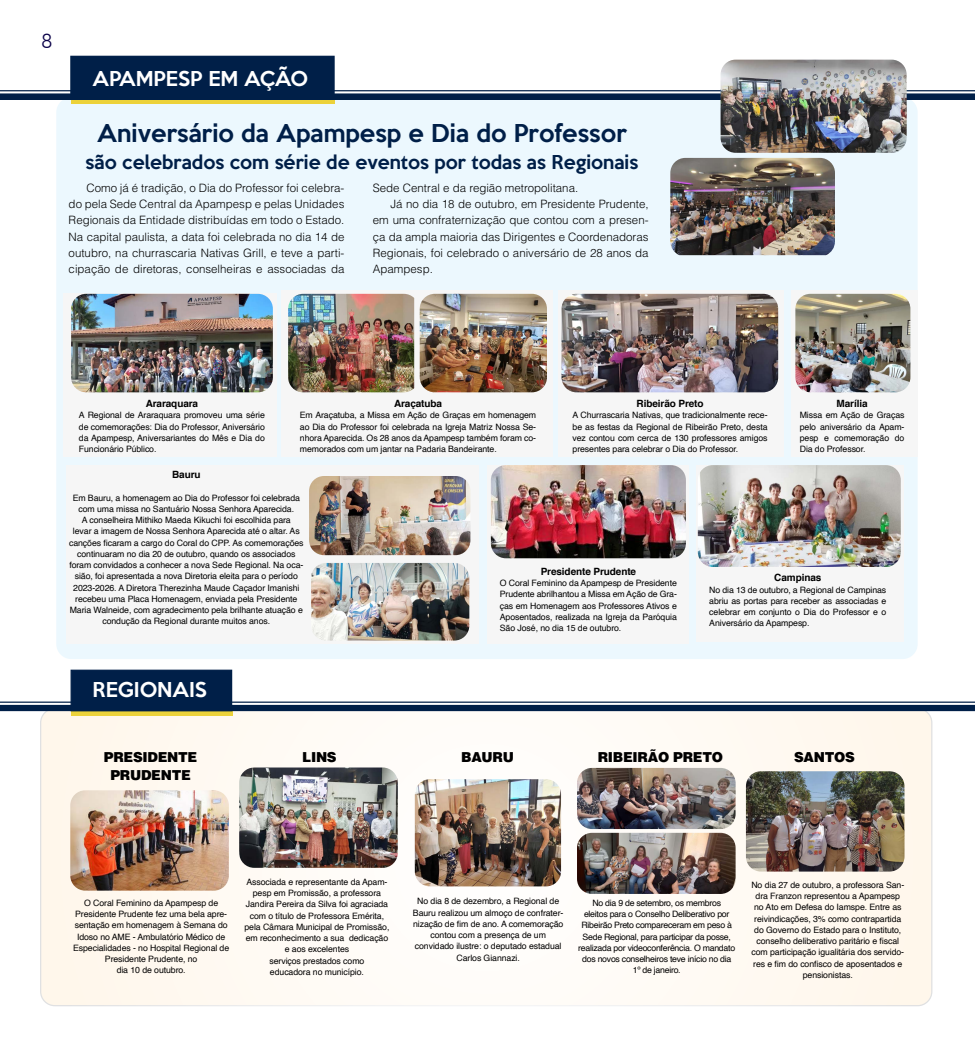
<style>
.page{position:relative;width:975px;height:1063px;background:#fff}
.page>*{position:absolute;margin:0;border:0;box-sizing:border-box;transform-origin:0 0}
.t1{font:500 22.5px "Keep Calm";color:#001f48}
.t2{font:300 20px "Futura BT";color:#0a0048}
.t3{font:500 18.75px "Keep Calm";color:#fff}
.t4{font:500 17.5px "Keep Calm";color:#001f48}
.t5{font:900 13.75px/17.8px "Helvetica";letter-spacing:-.02em;color:#000;text-align:center}
.t6{font:300 11.5px/16.2px "Helvetica";color:#000;text-align:justify}
.t7{font:700 10px "Helvetica";letter-spacing:-.01em;color:#000}
.t8{font:8.75px/11.2px "Helvetica";letter-spacing:-.01em;color:#000;text-align:justify}
.t9{font:8.75px/11.2px "Helvetica";letter-spacing:-.03em;color:#000;text-align:center}
</style>
<div class="page">
<div style="left:56px;top:97px;width:861px;height:562px;background:#ecf8fe;border-radius:15px"></div>
<div style="left:791px;top:290px;width:125px;height:167px;background:#f6f6f6"></div>
<div style="left:558px;top:290px;width:225px;height:167px;background:#f6f6f6"></div>
<div style="left:696px;top:465px;width:207px;height:176px;background:#f6f6f6"></div>
<div style="left:487px;top:465px;width:201px;height:178px;background:#f6f6f6"></div>
<div style="left:281px;top:290px;width:272px;height:167px;background:#f6f6f6"></div>
<div style="left:66px;top:465px;width:412px;height:178px;background:#f6f6f6"></div>
<div style="left:64px;top:294px;width:213px;height:163px;background:#f6f6f6"></div>
<div style="left:41px;top:709px;width:890px;height:297px;background:#fffaf3;border-radius:14px"></div>
<svg style="left:71px;top:711px;width:161px;height:4px"></svg>
<div style="left:71px;top:670px;width:161px;height:41px;background:#001f48"></div>
<div style="left:71px;top:97px;width:263px;height:7px;background:#ecd23a"></div>
<hr style="left:0;top:90px;width:974px;height:1px;background:#001f48">
<svg style="left:0;top:93px;width:974px;height:7px;background:#0d2a51"></svg>
<div style="left:70px;top:56px;width:264px;height:41px;background:#001f48"></div>
<hr style="left:0;top:702px;width:974px;height:1px;background:#001f48">
<div style="left:0;top:705px;width:974px;height:6px;background:#001f48"></div>
<img style="left:70px;top:790px;width:159px;height:101px">
<img style="left:239px;top:768px;width:159px;height:100px">
<img style="left:415px;top:779px;width:146px;height:107px">
<img style="left:577px;top:768px;width:158px;height:61px">
<img style="left:745px;top:771px;width:159px;height:101px">
<img style="left:577px;top:833px;width:158px;height:61px">
<img style="left:309px;top:476px;width:161px;height:79px">
<img style="left:311px;top:563px;width:158px;height:78px">
<img style="left:71px;top:294px;width:202px;height:98px">
<img style="left:720px;top:60px;width:186px;height:93px">
<img style="left:491px;top:465px;width:195px;height:93px">
<img style="left:697px;top:465px;width:203px;height:102px">
<img style="left:670px;top:158px;width:164px;height:97px">
<img style="left:288px;top:294px;width:126px;height:98px">
<img style="left:419px;top:294px;width:128px;height:98px">
<img style="left:561px;top:294px;width:217px;height:98px">
<img style="left:795px;top:294px;width:115px;height:98px">
<h2 class="t2" style="left:41px;top:29px;width:13px">8</h2>
<h3 class="t3" style="left:92px;top:62px;width:217px">APAMPESP EM AÇÃO</h3>
<h1 class="t1" style="left:97px;top:113px;width:531px">Aniversário da Apampesp e Dia do Professor</h1>
<h3 class="t4" style="left:86px;top:147px;width:554px">são celebrados com série de eventos por todas as Regionais</h3>
<p class="t6" style="left:69px;top:179px;width:277px;text-indent:18px">Como já é tradição, o Dia do Professor foi celebra&shy;do pela Sede Central da Apampesp e pelas Unidades Regionais da Entidade distribuídas em todo o Estado.<br>Na capital paulista, a data foi celebrada no dia 14 de outubro, na churrascaria Nativas Grill, e teve a parti&shy;cipação de diretoras, conselheiras e associadas da</p>
<h3 class="t6" style="left:373px;top:179px;width:207px">Sede Central e da região metropolitana.</h3>
<h3 class="t6" style="left:390px;top:196px;width:259px">Já no dia 18 de outubro, em Presidente Prudente,</h3>
<h3 class="t6" style="left:373px;top:212px;width:277px">em uma confraternização que contou com a presen-</h3>
<h3 class="t6" style="left:373px;top:228px;width:277px">ça da ampla maioria das Dirigentes e Coordenadoras</h3>
<h3 class="t6" style="left:373px;top:244px;width:277px">Regionais, foi celebrado o aniversário de 28 anos da</h3>
<h3 class="t6" style="left:373px;top:261px;width:62px">Apampesp.</h3>
<p class="t7" style="left:146px;top:397px;width:54px">Araraquara</p>
<p class="t8" style="left:79px;top:410px;width:187px">A Regional de Araraquara promoveu uma série de comemorações: Dia do Professor, Aniversário da Apampesp, Aniversariantes do Mês e Dia do Funcionário Público.</p>
<p class="t7" style="left:394px;top:397px;width:50px">Araçatuba</p>
<p class="t8" style="left:300px;top:410px;width:238px">Em Araçatuba, a Missa em Ação de Graças em homenagem ao Dia do Professor foi celebrada na Igreja Matriz Nossa Se&shy;nhora Aparecida. Os 28 anos da Apampesp também foram co&shy;memorados com um jantar na Padaria Bandeirante.</p>
<p class="t7" style="left:636px;top:397px;width:69px">Ribeirão Preto</p>
<p class="t8" style="left:572px;top:410px;width:196px">A Churrascaria Nativas, que tradicionalmente rece&shy;be as festas da Regional de Ribeirão Preto, desta vez contou com cerca de 130 professores amigos presentes para celebrar o Dia do Professor.</p>
<p class="t7" style="left:836px;top:397px;width:33px">Marília</p>
<p class="t8" style="left:799px;top:410px;width:106px">Missa em Ação de Graças pelo aniversário da Apam&shy;pesp e comemoração do Dia do Professor.</p>
<p class="t7" style="left:172px;top:468px;width:30px">Bauru</p>
<p class="t8" style="left:69px;top:492px;width:236px;text-align:center">Em Bauru, a homenagem ao Dia do Professor foi celebrada com uma missa no Santuário Nossa Senhora Aparecida.<br>A conselheira Mithiko Maeda Kikuchi foi escolhida para<br>levar a imagem de Nossa Senhora Aparecida até o altar. As canções ficaram a cargo do Coral do CPP. As comemorações continuaram no dia 20 de outubro, quando os associados foram convidados a conhecer a nova Sede Regional. Na oca&shy;sião, foi apresentada a nova Diretoria eleita para o período 2023-2026. A Diretora Therezinha Maude Caçador Imanishi recebeu uma Placa Homenagem, enviada pela Presidente Maria Walneide, com agradecimento pela brilhante atuação e condução da Regional durante muitos anos.</p>
<h3 class="t3" style="left:93px;top:674px;width:116px">REGIONAIS</h3>
<p class="t7" style="left:540px;top:565px;width:97px">Presidente Prudente</p>
<p class="t8" style="left:500px;top:578px;width:178px">O Coral Feminino da Apampesp de Presidente Prudente abrilhantou a Missa em Ação de Gra&shy;ças em Homenagem aos Professores Ativos e Aposentados, realizada na Igreja da Paróquia São José, no dia 15 de outubro.</p>
<p class="t7" style="left:774px;top:572px;width:49px">Campinas</p>
<p class="t8" style="left:709px;top:584px;width:178px">No dia 13 de outubro, a Regional de Campinas abriu as portas para receber as associadas e celebrar em conjunto o Dia do Professor e o Aniversário da Apampesp.</p>
<h3 class="t5" style="left:104px;top:748px;width:95px">PRESIDENTE<br>PRUDENTE</h3>
<h3 class="t5" style="left:302px;top:748px;width:36px">LINS</h3>
<h3 class="t5" style="left:461px;top:748px;width:54px">BAURU</h3>
<h3 class="t5" style="left:597px;top:748px;width:127px">RIBEIRÃO PRETO</h3>
<h3 class="t5" style="left:794px;top:748px;width:62px">SANTOS</h3>
<p class="t8" style="left:73px;top:897px;width:158px;text-align:center">O Coral Feminino da Apampesp de<br>Presidente Prudente fez uma bela apre&shy;sentação em homenagem à Semana do<br>Idoso no AME - Ambulatório Médico de<br>Especialidades - no Hospital Regional de<br>Presidente Prudente, no<br>dia 10 de outubro.</p>
<p class="t8" style="left:244px;top:876px;width:146px;text-align:center">Associada e representante da Apam&shy;pesp em Promissão, a professora<br>Jandira Pereira da Silva foi agraciada com o título de Professora Emérita, pela Câmara Municipal de Promissão, em reconhecimento a sua dedicação e aos excelentes<br>serviços prestados como<br>educadora no município.</p>
<p class="t8" style="left:413px;top:896px;width:152px;text-align:center">No dia 8 de dezembro, a Regional de<br>Bauru realizou um almoço de confrater&shy;nização de fim de ano. A comemoração contou com a presença de um convidado ilustre: o deputado estadual<br>Carlos Giannazi.</p>
<p class="t9" style="left:578px;top:898px;width:158px">No dia 9 de setembro, os membros<br>eleitos para o Conselho Deliberativo por Ribeirão Preto compareceram em peso à Sede Regional, para participar da posse, realizada por videoconferência. O mandato dos novos conselheiros teve início no dia 1º de janeiro.</p>
<p class="t8" style="left:751px;top:879px;width:154px;text-align:center">No dia 27 de outubro, a professora San&shy;dra Franzon representou a Apampesp no Ato em Defesa do Iamspe. Entre as reivindicações, 3% como contrapartida do Governo do Estado para o Instituto, conselho deliberativo paritário e fiscal com participação igualitária dos servido&shy;res e fim do confisco de aposentados e pensionistas.</p>
</div>
